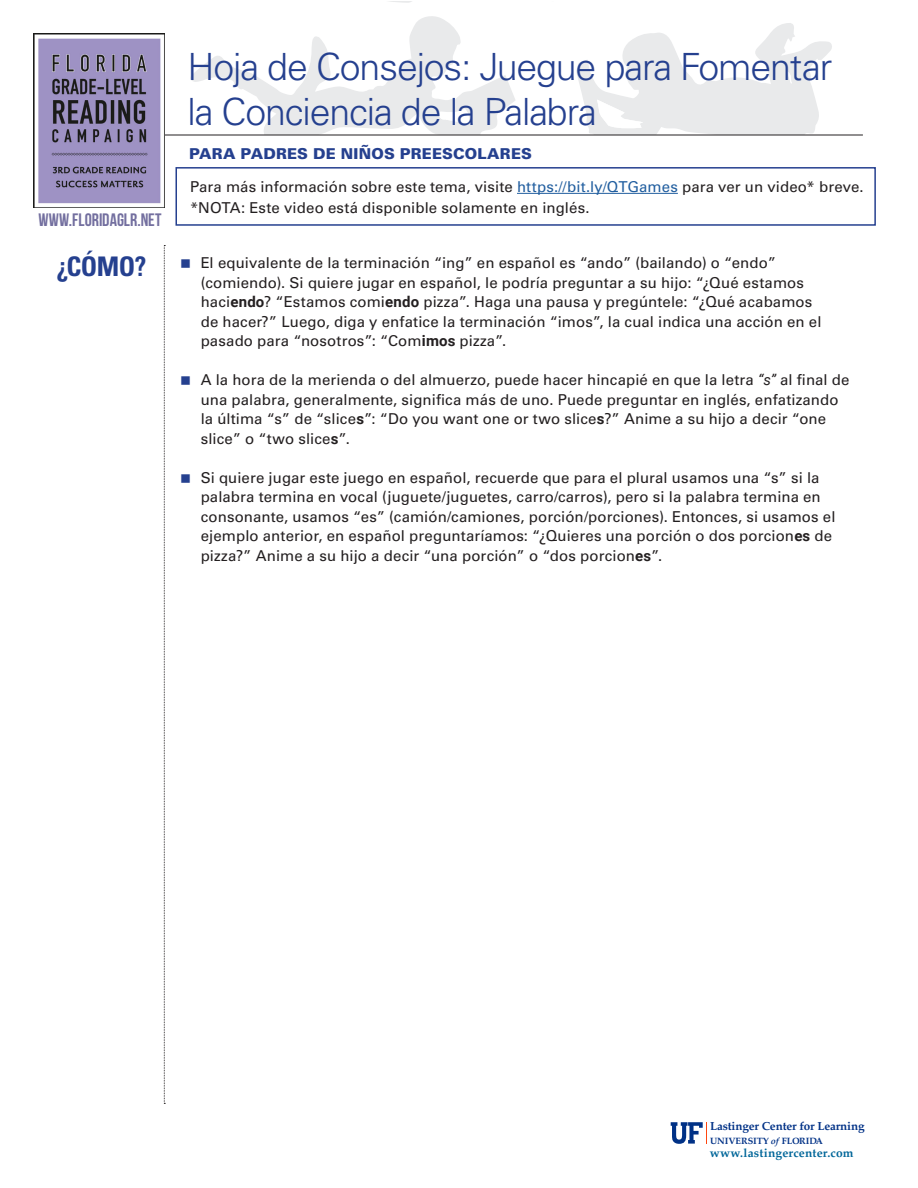
<style>
.page{position:relative;width:918px;height:1188px;background:#fff}
.page>*{position:absolute;margin:0;border:0;box-sizing:border-box;transform-origin:0 0}
.t1{font:300 37.5px/45px "Univers LT Std";letter-spacing:-.03em;color:#25408f}
.TEXT{font:700 condensed 27px "Univers LT Std";color:#25408f}
.t2{font:700 18px "Bebas Neue";color:#736f9f}
.TEXT-2{font:15px/19.5px "Univers LT Std";letter-spacing:.005em;color:#231f20}
.FOR_TEACHERS_PARENTS{font:900 15px "Univers LT Std";letter-spacing:.01em;color:#25408f}
.t3{font:700 12px "Palatino";letter-spacing:.015em;color:#069}
.t4{font:700 11.7px "Palatino";letter-spacing:-.01em;color:#003186}
.t5{font:700 9.15px "Palatino";color:#003186}
.s1{color:#215e9f}
.s2{font-family:"Roboto";font-weight:700}
.s3{font-family:"Roboto";font-style:italic}
.s4{font-style:italic}
</style>
<div class="page">
<svg style="left:190px;top:16px;width:326px;height:119px"></svg>
<svg style="left:566px;top:23px;width:266px;height:112px"></svg>
<hr style="left:138px;top:135px;width:725px;height:1px;background:#231f20">
<img style="left:34px;top:34px;width:131px;height:173px">
<svg style="left:671px;top:1122px;width:36px;height:22px"></svg>
<div style="left:176px;top:167px;width:700px;height:59px;border:2px solid #25408f"></div>
<hr style="left:517px;top:193px;width:161px;height:1px;background:#215e9f">
<svg style="left:164px;top:245px;width:1px;height:859px"></svg>
<p class="t1" style="left:188px;top:44px;width:646px">Hoja de Consejos: Juegue para Fomentar la Conciencia de la Palabra</p>
<p class="t2" style="left:38px;top:210px;width:125px">WWW.FLORIDAGLR.NET</p>
<p class="FOR_TEACHERS_PARENTS" style="left:189px;top:144px;width:345px">PARA PADRES DE NIÑOS PREESCOLARES</p>
<p class="TEXT-2" style="left:190px;top:177px;width:675px">Para más información sobre este tema, visite <span class="s1">https://bit.ly/QTGames</span> para ver un video* breve.</p>
<p class="TEXT-2" style="left:190px;top:198px;width:401px">*NOTA: Este video está disponible solamente en inglés.</p>
<p class="TEXT" style="left:56px;top:250px;width:92px">¿CÓMO?</p>
<p class="TEXT-2" style="left:201px;top:254px;width:622px">El equivalente de la terminación “ing” en español es “ando” (bailando) o “endo” (comiendo). Si quiere jugar en español, le podría preguntar a su hijo: “¿Qué estamos haci<span class="s2">endo</span>? “Estamos comi<span class="s2">endo</span> pizza”. Haga una pausa y pregúntele: “¿Qué acabamos de hacer?” Luego, diga y enfatice la terminación “imos”, la cual indica una acción en el pasado para “nosotros”: “Com<span class="s2">imos</span> pizza”.</p>
<p class="TEXT-2" style="left:201px;top:371px;width:650px">A la hora de la merienda o del almuerzo, puede hacer hincapié en que la letra <span class="s3">“s”</span> al final de una palabra, generalmente, significa más de uno. Puede preguntar en inglés, enfatizando la última “s” de “slice<span class="s2">s</span>”: “Do you want one or two slice<span class="s2">s</span>?” Anime a su hijo a decir “one slice” o “two slice<span class="s2">s</span>”.</p>
<p class="TEXT-2" style="left:201px;top:468px;width:636px">Si quiere jugar este juego en español, recuerde que para el plural usamos una “s” si la palabra termina en vocal (juguete/juguetes, carro/carros), pero si la palabra termina en consonante, usamos “es” (camión/camiones, porción/porciones). Entonces, si usamos el ejemplo anterior, en español preguntaríamos: “¿Quieres una porción o dos porcion<span class="s2">es</span> de pizza?” Anime a su hijo a decir “una porción” o “dos porcion<span class="s2">es</span>”.</p>
<p class="t4" style="left:710px;top:1116px;width:156px">Lastinger Center for Learning</p>
<p class="t5" style="left:710px;top:1133px;width:115px">UNIVERSITY <span class="s4">of</span> FLORIDA</p>
<p class="t3" style="left:710px;top:1143px;width:145px">www.lastingercenter.com</p>
</div>
